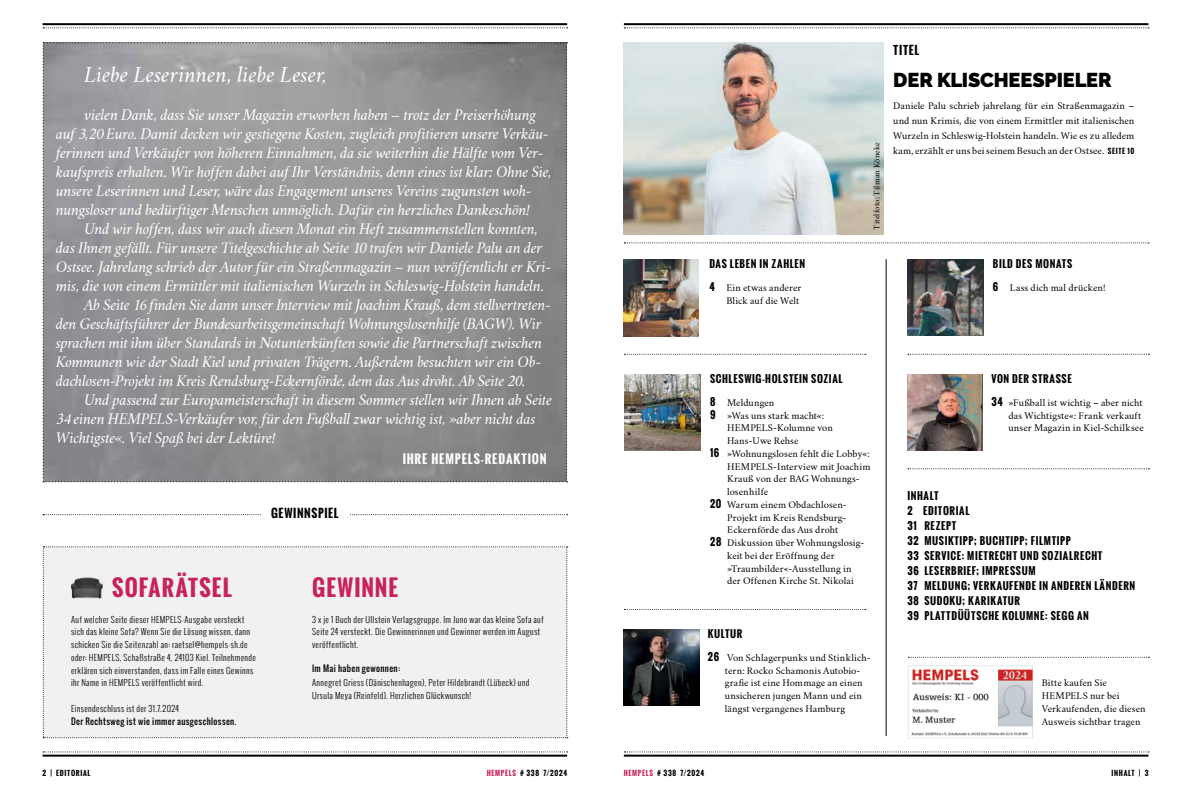
<style>
.page{position:relative;width:1191px;height:794px;background:#fff}
.page>*{position:absolute;margin:0;border:0;box-sizing:border-box;transform-origin:0 0}
.t1{font:700 22px "Oswald";letter-spacing:.05em;color:#c82258}
.t2{font:italic 20.5px "Crimson Text";color:#fff}
.t3{font:900 20px "Raleway";letter-spacing:-.005em;color:#000}
.t4{font:italic 14.5px/19px "Crimson Text";letter-spacing:-.02em;color:#fff}
.t5{font:700 12px "Oswald";letter-spacing:.08em;color:#fff}
.t6{font:700 11.5px "Oswald";letter-spacing:.06em;color:#000}
.t7{font:700 10px/15px "Oswald";letter-spacing:.065em;color:#000}
.t8{font:9px/12.8px "Crimson Text";letter-spacing:.01em;color:#000}
.t9{font:300 8.5px/12.8px "Oswald";letter-spacing:.045em;color:#000}
.t10{font:8.5px "Oswald";letter-spacing:.04em;color:#000}
.t11{font:7.4px "Crimson Text";letter-spacing:.015em;color:#000}
.t12{font:700 7px "Oswald";letter-spacing:.1em;color:#000}
.s1{font-weight:700;font-size:14.5px}
.s2{font-family:"Oswald";font-weight:700;font-size:10px}
.s3{font-family:"Oswald";font-weight:700;font-size:7px}
.s4{color:#c82258}
</style>
<div class="page">
<hr style="left:624px;top:754px;width:524px;height:2px;background:#000">
<svg style="left:624px;top:751px;width:525px;height:1px"></svg>
<hr style="left:624px;top:23px;width:524px;height:2px;background:#000">
<svg style="left:624px;top:27px;width:525px;height:1px"></svg>
<hr style="left:43px;top:754px;width:524px;height:2px;background:#000">
<svg style="left:43px;top:751px;width:524px;height:1px"></svg>
<hr style="left:43px;top:23px;width:524px;height:2px;background:#000">
<svg style="left:43px;top:27px;width:524px;height:1px"></svg>
<svg style="left:43px;top:42px;width:524px;height:440px;background:#929293"></svg>
<svg style="left:624px;top:242px;width:525px;height:1px"></svg>
<hr style="left:885px;top:259px;width:1px;height:477px;background:#000">
<svg style="left:908px;top:657px;width:241px;height:1px"></svg>
<img style="left:907px;top:259px;width:76px;height:77px">
<svg style="left:908px;top:354px;width:241px;height:1px"></svg>
<img style="left:907px;top:374px;width:76px;height:77px">
<svg style="left:624px;top:609px;width:242px;height:1px"></svg>
<img style="left:624px;top:629px;width:75px;height:77px">
<svg style="left:43px;top:514px;width:524px;height:1px"></svg>
<div style="left:261px;top:504px;width:87px;height:15px;background:#fff"></div>
<div style="left:43px;top:546px;width:525px;height:192px;background:#f1f1f2"></div>
<img style="left:71px;top:577px;width:34px;height:21px">
<img style="left:624px;top:43px;width:260px;height:192px">
<img style="left:624px;top:259px;width:75px;height:77px">
<svg style="left:624px;top:354px;width:242px;height:1px"></svg>
<img style="left:624px;top:374px;width:76px;height:77px">
<svg style="left:908px;top:468px;width:241px;height:1px"></svg>
<img style="left:908px;top:665px;width:125px;height:73px">
<h2 class="t2" style="left:84px;top:63px;width:243px">Liebe Leserinnen, liebe Leser<span class="s1">,</span></h2>
<p class="t4" style="left:56px;top:106px;width:497px;text-indent:28px">vielen Dank, dass Sie unser Magazin erworben haben – trotz der Preiserhöhung auf 3,20 Euro. Damit decken wir gestiegene Kosten, zugleich profitieren unsere Verkäu&shy;ferinnen und Verkäufer von höheren Einnahmen, da sie weiterhin die Hälfte vom Ver&shy;kaufspreis erhalten. Wir hoffen dabei auf Ihr Verständnis, denn eines ist klar: Ohne Sie, unsere Leserinnen und Leser, wäre das Engagement unseres Vereins zugunsten woh&shy;nungsloser und bedürftiger Menschen unmöglich. Dafür ein herzliches Dankeschön!</p>
<p class="t4" style="left:84px;top:220px;width:455px">Und wir hoffen, dass wir auch diesen Monat ein Heft zusammenstellen konnten,</p>
<p class="t4" style="left:56px;top:239px;width:488px">das Ihnen gefällt. Für unsere Titelgeschichte ab Seite 10 trafen wir Daniele Palu an der</p>
<p class="t4" style="left:56px;top:258px;width:497px">Ostsee. Jahrelang schrieb der Autor für ein Straßenmagazin – nun veröffentlicht er Kri-</p>
<p class="t4" style="left:56px;top:277px;width:490px">mis, die von einem Ermittler mit italienischen Wurzeln in Schleswig-Holstein handeln.</p>
<p class="t4" style="left:84px;top:296px;width:468px">Ab Seite 16 finden Sie dann unser Interview mit Joachim Krauß, dem stellvertreten-</p>
<p class="t4" style="left:56px;top:315px;width:487px">den Geschäftsführer der Bundesarbeitsgemeinschaft Wohnungslosenhilfe (BAGW). Wir</p>
<p class="t4" style="left:56px;top:334px;width:487px">sprachen mit ihm über Standards in Notunterkünften sowie die Partnerschaft zwischen</p>
<p class="t4" style="left:56px;top:353px;width:487px">Kommunen wie der Stadt Kiel und privaten Trägern. Außerdem besuchten wir ein Ob-</p>
<p class="t4" style="left:56px;top:372px;width:471px">dachlosen-Projekt im Kreis Rendsburg-Eckernförde, dem das Aus droht. Ab Seite 20.</p>
<p class="t4" style="left:84px;top:391px;width:469px">Und passend zur Europameisterschaft in diesem Sommer stellen wir Ihnen ab Seite</p>
<p class="t4" style="left:56px;top:410px;width:481px">34 einen HEMPELS-Verkäufer vor, für den Fußball zwar wichtig ist, »aber nicht das</p>
<p class="t4" style="left:56px;top:429px;width:221px">Wichtigste«. Viel Spaß bei der Lektüre!</p>
<p class="t5" style="left:403px;top:450px;width:146px">IHRE HEMPELS-REDAKTION</p>
<p class="t6" style="left:271px;top:505px;width:69px">GEWINNSPIEL</p>
<h1 class="t1" style="left:112px;top:571px;width:121px">SOFARÄTSEL</h1>
<h1 class="t1" style="left:312px;top:571px;width:87px">GEWINNE</h1>
<p class="t9" style="left:71px;top:613px;width:186px">Auf welcher Seite dieser HEMPELS-Ausgabe versteckt sich das kleine Sofa? Wenn Sie die Lösung wissen, dann schicken Sie die Seitenzahl an: raetsel@hempels-sh.de oder: HEMPELS, Schaßstraße 4, 24103 Kiel. Teilnehmende erklären sich einverstanden, dass im Falle eines Gewinns ihr Name in HEMPELS veröffentlicht wird.</p>
<p class="t9" style="left:71px;top:702px;width:109px">Einsendeschluss ist der 31.7.2024</p>
<p class="t10" style="left:71px;top:714px;width:167px">Der Rechtsweg ist wie immer ausgeschlossen.</p>
<p class="t9" style="left:312px;top:613px;width:233px">3 x je 1 Buch der Ullstein Verlagsgruppe. Im Juno war das kleine Sofa auf<br>Seite 24 versteckt. Die Gewinnerinnen und Gewinner werden im August veröffentlicht.</p>
<p class="t10" style="left:312px;top:662px;width:89px">Im Mai haben gewonnen:</p>
<p class="t9" style="left:312px;top:676px;width:219px">Annegret Griess (Dänischenhagen), Peter Hildebrandt (Lübeck) und<br>Ursula Meya (Reinfeld). Herzlichen Glückwunsch!</p>
<p class="t7" style="left:709px;top:256px;width:97px">DAS LEBEN IN ZAHLEN</p>
<p class="t8" style="left:709px;top:281px;width:93px;text-align:right"><span class="s2">4</span> Ein etwas anderer<br>Blick auf die Welt</p>
<p class="t11" style="left:872px;top:230px;width:89px;rotate:-90deg">Titelfoto: Tilman Köneke</p>
<p class="t6" style="left:893px;top:42px;width:28px">TITEL</p>
<h3 class="t3" style="left:893px;top:68px;width:220px">DER KLISCHEESPIELER</h3>
<p class="t8" style="left:893px;top:98px;width:242px;line-height:15px;text-align:justify">Daniele Palu schrieb jahrelang für ein Straßenmagazin – und nun Krimis, die von einem Ermittler mit italienischen Wurzeln in Schleswig-Holstein handeln. Wie es zu alledem kam, erzählt er uns bei seinem Besuch an der Ostsee. <span class="s3">SEITE 10</span></p>
<p class="t7" style="left:993px;top:256px;width:81px">BILD DES MONATS</p>
<p class="t8" style="left:993px;top:281px;width:114px"><span class="s2">6</span> Lass dich mal drücken!</p>
<p class="t7" style="left:710px;top:371px;width:134px">SCHLESWIG-HOLSTEIN SOZIAL</p>
<p class="t8" style="left:710px;top:396px;width:66px"><span class="s2">8</span> Meldungen</p>
<p class="t8" style="left:710px;top:409px;width:116px"><span class="s2">9</span> »Was uns stark macht«:</p>
<p class="t8" style="left:727px;top:422px;width:107px">HEMPELS-Kolumne von</p>
<p class="t8" style="left:727px;top:434px;width:73px">Hans-Uwe Rehse</p>
<p class="t8" style="left:710px;top:447px;width:161px"><span class="s2">16</span> »Wohnungslosen fehlt die Lobby«:</p>
<p class="t8" style="left:727px;top:460px;width:145px">HEMPELS-Interview mit Joachim</p>
<p class="t8" style="left:727px;top:473px;width:134px">Krauß von der BAG Wohnungs-</p>
<p class="t8" style="left:727px;top:485px;width:42px">losenhilfe</p>
<p class="t8" style="left:710px;top:498px;width:138px"><span class="s2">20</span> Warum einem Obdachlosen-</p>
<p class="t8" style="left:727px;top:511px;width:121px">Projekt im Kreis Rendsburg-</p>
<p class="t8" style="left:727px;top:524px;width:113px">Eckernförde das Aus droht</p>
<p class="t8" style="left:710px;top:536px;width:156px"><span class="s2">28</span> Diskussion über Wohnungslosig-</p>
<p class="t8" style="left:727px;top:549px;width:109px">keit bei der Eröffnung der</p>
<p class="t8" style="left:727px;top:562px;width:126px">»Traumbilder«-Ausstellung in</p>
<p class="t8" style="left:727px;top:575px;width:128px">der Offenen Kirche St. Nikolai</p>
<p class="t7" style="left:708px;top:626px;width:36px">KULTUR</p>
<p class="t8" style="left:725px;top:651px;width:147px;text-indent:-17px"><span class="s2">26</span> Von Schlagerpunks und Stinklich&shy;tern: Rocko Schamonis Autobio&shy;grafie ist eine Hommage an einen unsicheren jungen Mann und ein längst vergangenes Hamburg</p>
<p class="t7" style="left:991px;top:371px;width:82px">VON DER STRASSE</p>
<p class="t8" style="left:1008px;top:396px;width:137px;text-indent:-17px"><span class="s2">34</span> »Fußball ist wichtig – aber nicht das Wichtigste«: Frank verkauft unser Magazin in Kiel-Schilksee</p>
<p class="t7" style="left:907px;top:488px;width:229px">INHALT<br>2 EDITORIAL<br>31 REZEPT<br>32 MUSIKTIPP; BUCHTIPP; FILMTIPP<br>33 SERVICE: MIETRECHT UND SOZIALRECHT<br>36 LESERBRIEF; IMPRESSUM<br>37 MELDUNG; VERKAUFENDE IN ANDEREN LÄNDERN<br>38 SUDOKU; KARIKATUR<br>39 PLATTDÜÜTSCHE KOLUMNE: SEGG AN</p>
<p class="t8" style="left:1041px;top:677px;width:105px">Bitte kaufen Sie<br>HEMPELS nur bei<br>Verkaufenden, die diesen<br>Ausweis sichtbar tragen</p>
<p class="t12" style="left:43px;top:767px;width:49px">2 | EDITORIAL</p>
<p class="t12" style="left:487px;top:767px;width:82px"><span class="s4">HEMPELS</span> # 338 7/2024</p>
<p class="t12" style="left:624px;top:767px;width:82px"><span class="s4">HEMPELS</span> # 338 7/2024</p>
<p class="t12" style="left:1111px;top:767px;width:38px">INHALT | 3</p>
</div>
